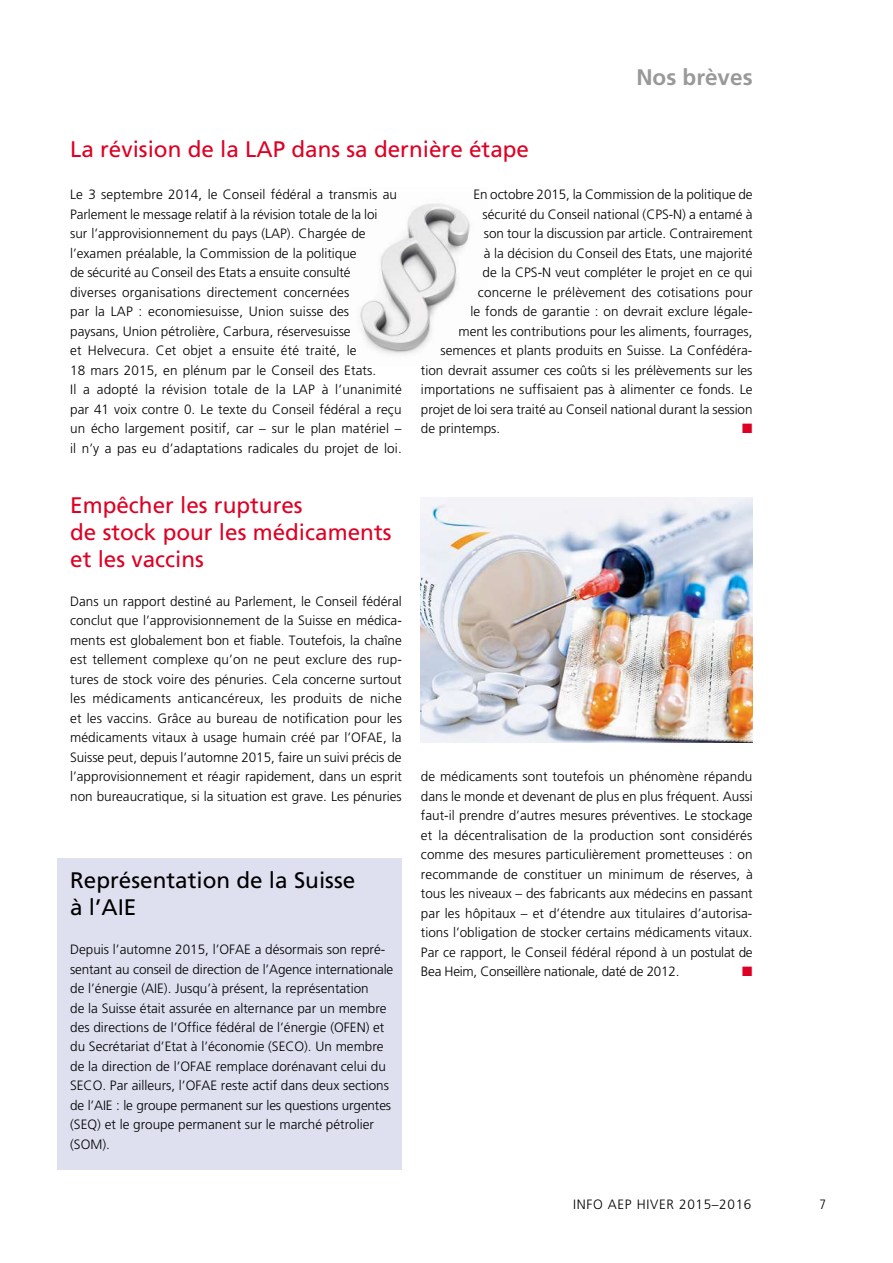
<style>
.page{position:relative;width:893px;height:1263px;background:#fff}
.page>*{position:absolute;margin:0;border:0;box-sizing:border-box;transform-origin:0 0}
.t1{font:22.5px/27px "Frutiger";color:#de0024}
.t2{font:22.5px/27px "Frutiger";color:#000}
.t3{font:700 22.5px "Frutiger";color:#999}
.t4{font:300 13.5px/19.5px "Frutiger";color:#000}
.t5{font:300 13.5px "Frutiger";letter-spacing:.05em;color:#000}
.t6{font:13.5px "Zapf Dingbats";color:#de0024}
.t7{font:300 condensed 13.5px "Frutiger";color:#000}
</style>
<div class="page">
<img style="left:421px;top:498px;width:332px;height:244px">
<img style="left:360px;top:203px;width:110px;height:152px">
<div style="left:57px;top:858px;width:345px;height:312px;background:#dee0f0"></div>
<h1 class="t1" style="left:70px;top:139px;width:460px">La révision de la LAP dans sa dernière étape</h1>
<h1 class="t3" style="left:636px;top:64px;width:118px">Nos brèves</h1>
<p class="t4" style="left:70px;top:186px;width:333px">Le 3 septembre 2014, le Conseil fédéral a transmis au Parlement le message relatif à la révision totale de la loi<br>sur l’approvisionnement du pays (LAP). Chargée de l’examen préalable, la Commission de la politique<br>de sécurité au Conseil des Etats a ensuite consulté<br>diverses organisations directement concernées<br>par la LAP : economiesuisse, Union suisse des<br>paysans, Union pétrolière, Carbura, réservesuisse<br>et Helvecura. Cet objet a ensuite été traité, le<br>18 mars 2015, en plénum par le Conseil des Etats.<br>Il a adopté la révision totale de la LAP à l’unanimité par 41 voix contre 0. Le texte du Conseil fédéral a reçu un écho largement positif, car – sur le plan matériel – il n’y a pas eu d’adaptations radicales du projet de loi.</p>
<h1 class="t1" style="left:70px;top:494px;width:323px">Empêcher les ruptures<br>de stock pour les médicaments et les vaccins</h1>
<p class="t4" style="left:70px;top:593px;width:333px;text-align:justify">Dans un rapport destiné au Parlement, le Conseil fédéral conclut que l’approvisionnement de la Suisse en médica&shy;ments est globalement bon et fiable. Toutefois, la chaîne est tellement complexe qu’on ne peut exclure des rup&shy;tures de stock voire des pénuries. Cela concerne surtout les médicaments anticancéreux, les produits de niche et les vaccins. Grâce au bureau de notification pour les médicaments vitaux à usage humain créé par l’OFAE, la Suisse peut, depuis l’automne 2015, faire un suivi précis de l’approvisionnement et réagir rapidement, dans un esprit non bureaucratique, si la situation est grave. Les pénuries</p>
<h1 class="t2" style="left:70px;top:869px;width:287px">Représentation de la Suisse à l’AIE</h1>
<p class="t4" style="left:70px;top:941px;width:325px">Depuis l’automne 2015, l’OFAE a désormais son repré&shy;sentant au conseil de direction de l’Agence internationale de l’énergie (AIE). Jusqu’à présent, la représentation<br>de la Suisse était assurée en alternance par un membre des directions de l’Office fédéral de l’énergie (OFEN) et du Secrétariat d’Etat à l’économie (SECO). Un membre de la direction de l’OFAE remplace dorénavant celui du SECO. Par ailleurs, l’OFAE reste actif dans deux sections de l’AIE : le groupe permanent sur les questions urgentes (SEQ) et le groupe permanent sur le marché pétrolier (SOM).</p>
<p class="t4" style="left:473px;top:186px;width:281px">En octobre 2015, la Commission de la politique de</p>
<p class="t4" style="left:482px;top:206px;width:271px">sécurité du Conseil national (CPS-N) a entamé à</p>
<p class="t4" style="left:484px;top:225px;width:270px">son tour la discussion par article. Contrairement</p>
<p class="t4" style="left:484px;top:245px;width:270px">à la décision du Conseil des Etats, une majorité</p>
<p class="t4" style="left:482px;top:264px;width:271px">de la CPS-N veut compléter le projet en ce qui</p>
<p class="t4" style="left:478px;top:284px;width:276px">concerne le prélèvement des cotisations pour</p>
<p class="t4" style="left:470px;top:303px;width:284px">le fonds de garantie : on devrait exclure légale-</p>
<p class="t4" style="left:458px;top:323px;width:296px">ment les contributions pour les aliments, fourrages,</p>
<p class="t4" style="left:440px;top:342px;width:313px">semences et plants produits en Suisse. La Confédéra-</p>
<p class="t4" style="left:421px;top:362px;width:333px">tion devrait assumer ces coûts si les prélèvements sur les</p>
<p class="t4" style="left:421px;top:381px;width:333px">importations ne suffisaient pas à alimenter ce fonds. Le</p>
<p class="t4" style="left:421px;top:401px;width:333px">projet de loi sera traité au Conseil national durant la session</p>
<p class="t4" style="left:421px;top:420px;width:81px">de printemps.</p>
<p class="t6" style="left:742px;top:422px;width:12px">■</p>
<p class="t4" style="left:421px;top:768px;width:333px;text-align:justify">de médicaments sont toutefois un phénomène répandu dans le monde et devenant de plus en plus fréquent. Aussi faut-il prendre d’autres mesures préventives. Le stockage et la décentralisation de la production sont considérés comme des mesures particulièrement prometteuses : on recommande de constituer un minimum de réserves, à tous les niveaux – des fabricants aux médecins en passant par les hôpitaux – et d’étendre aux titulaires d’autorisa&shy;tions l’obligation de stocker certains médicaments vitaux.<br>Par ce rapport, le Conseil fédéral répond à un postulat de Bea Heim, Conseillère nationale, daté de 2012.</p>
<p class="t6" style="left:742px;top:965px;width:12px">■</p>
<p class="t5" style="left:573px;top:1199px;width:180px">INFO AEP HIVER 2015–2016</p>
<p class="t7" style="left:819px;top:1197px;width:8px">7</p>
</div>
